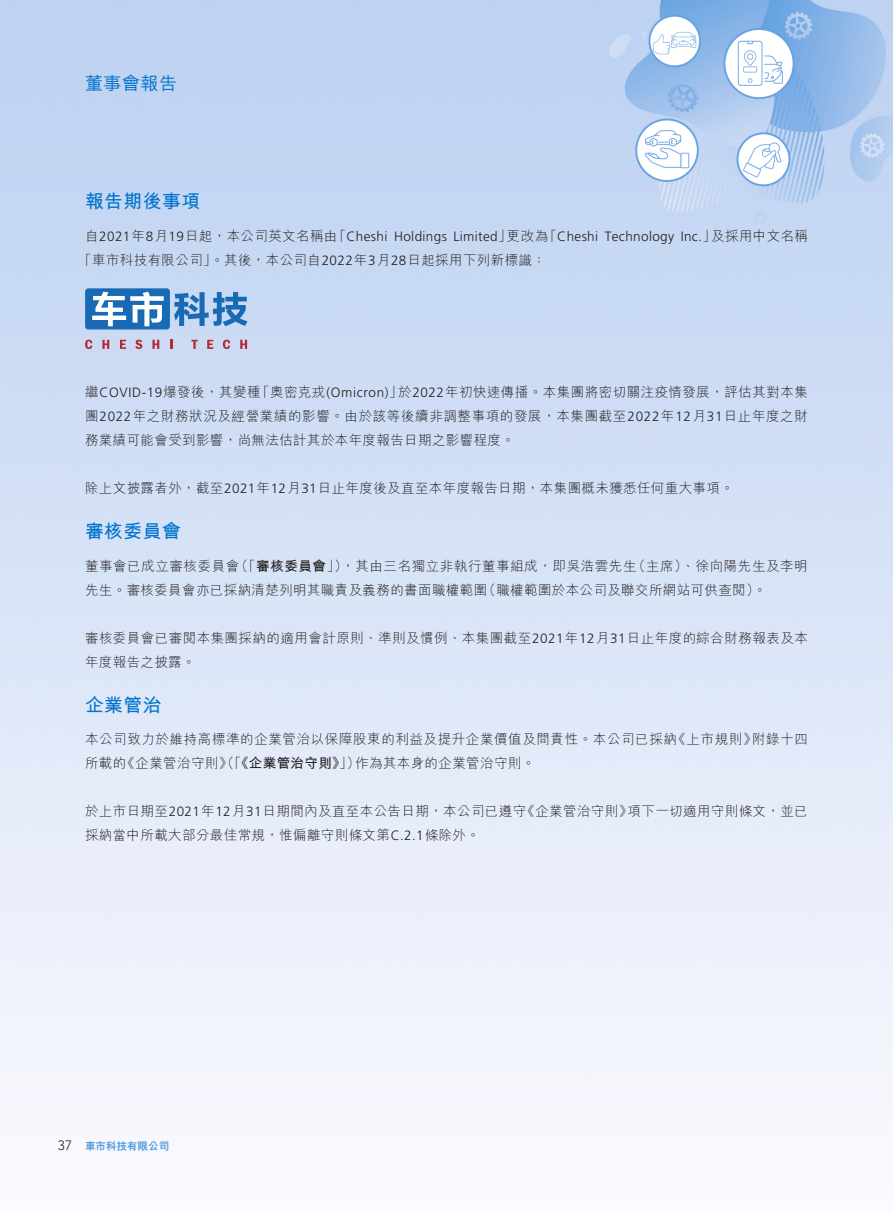
<style>
.page{position:relative;width:893px;height:1212px;background:#fff}
.page>*{position:absolute;margin:0;border:0;box-sizing:border-box;transform-origin:0 0}
.t1{font:700 18.75px "M Hei HK";letter-spacing:.03em;color:#0073ce}
.t2{font:500 18px "M Hei HK";letter-spacing:.03em;color:#0073ce}
.t3{font:300 13.5px/24px "M Hei HK";letter-spacing:.03em;color:#231f20}
.t4{font:300 13.5px "Frutiger LT Std";letter-spacing:.03em;color:#231f20}
.t5{font:300 13.5px "Frutiger LT Std";letter-spacing:.05em;color:#231f20}
.t6{font:700 13.5px "M Hei HK";letter-spacing:.045em;color:#231f20}
.t7{font:300 13.5px "Avenir LT Std";color:#231f20}
.t8{font:800 10.5px "M Hei HK";color:#4d9add}
.s1{font-family:"Frutiger LT Std"}
.s2{font-family:"M Hei HK"}
.s3{font-weight:300}
.s4{font-weight:700}
</style>
<div class="page">
<img style="left:0;top:0;width:893px;height:1093px">
<div style="left:85px;top:288px;width:85px;height:41px;background:#196ab5;border-radius:3px"></div>
<svg style="left:174px;top:292px;width:74px;height:34px;background:#6d9fd2"></svg>
<svg style="left:92px;top:292px;width:72px;height:34px"></svg>
<svg style="left:85px;top:340px;width:7px;height:9px"></svg>
<svg style="left:102px;top:340px;width:7px;height:9px"></svg>
<svg style="left:120px;top:340px;width:6px;height:9px"></svg>
<svg style="left:135px;top:340px;width:7px;height:9px"></svg>
<svg style="left:152px;top:340px;width:7px;height:9px"></svg>
<svg style="left:170px;top:340px;width:2px;height:9px"></svg>
<svg style="left:191px;top:340px;width:7px;height:9px"></svg>
<svg style="left:207px;top:340px;width:6px;height:9px"></svg>
<svg style="left:223px;top:340px;width:7px;height:9px"></svg>
<svg style="left:240px;top:340px;width:7px;height:9px"></svg>
<h2 class="t2" style="left:85px;top:71px;width:94px">董事會報告</h2>
<h1 class="t1" style="left:85px;top:188px;width:117px">報告期後事項</h1>
<p class="t3" style="left:78px;top:223px;width:469px;text-indent:7px">自<span class="s1">2021</span>年<span class="s1">8</span>月<span class="s1">19</span>日起，本公司英文名稱由<br>「車市科技有限公司」。其後，本公司自<span class="s1">2022</span>年<span class="s1">3</span>月<span class="s1">28</span>日起採用下列新標識：</p>
<p class="t3" style="left:711px;top:223px;width:98px">及採用中文名稱</p>
<p class="t3" style="left:507px;top:223px;width:43px">更改為</p>
<p class="t4" style="left:333px;top:228px;width:56px"><span class="s2">「</span>Cheshi</p>
<p class="t4" style="left:453px;top:228px;width:60px">Limited<span class="s2">」</span></p>
<p class="t4" style="left:543px;top:228px;width:56px"><span class="s2">「</span>Cheshi</p>
<p class="t4" style="left:681px;top:228px;width:37px">Inc <span class="s2">」</span>.</p>
<p class="t4" style="left:394px;top:228px;width:54px">Holdings</p>
<p class="t4" style="left:605px;top:228px;width:71px">Technology</p>
<p class="t3" style="left:398px;top:380px;width:411px">於<span class="s1">2022</span>年初快速傳播。本集團將密切關注疫情發展，評估其對本集</p>
<p class="t3" style="left:85px;top:380px;width:724px">繼<span class="s1">COVID-19</span>爆發後，其變種<br>團<span class="s1">2022</span>年之財務狀況及經營業績的影響。由於該等後續非調整事項的發展，本集團截至<span class="s1">2022</span>年<span class="s1">12</span>月<span class="s1">31</span>日止年度之財務業績可能會受到影響，尚無法估計其於本年度報告日期之影響程度。</p>
<p class="t3" style="left:85px;top:476px;width:650px">除上文披露者外，截至<span class="s1">2021</span>年<span class="s1">12</span>月<span class="s1">31</span>日止年度後及直至本年度報告日期，本集團概未獲悉任何重大事項。</p>
<h1 class="t1" style="left:85px;top:517px;width:97px">審核委員會</h1>
<p class="t3" style="left:632px;top:553px;width:177px">（主席）、徐向陽先生及李明</p>
<p class="t5" style="left:256px;top:385px;width:148px"><span class="s2">「奧密克戎</span>(Omicron)<span class="s2">」</span></p>
<p class="t6" style="left:235px;top:556px;width:114px"><span class="s3">（「</span>審核委員會<span class="s3">」）</span></p>
<p class="t3" style="left:85px;top:553px;width:156px">董事會已成立審核委員會</p>
<p class="t3" style="left:341px;top:553px;width:297px">，其由三名獨立非執行董事組成，即吳浩雲先生</p>
<p class="t3" style="left:482px;top:577px;width:286px">（職權範圍於本公司及聯交所網站可供查閱。(</p>
<p class="t3" style="left:85px;top:577px;width:404px">先生。審核委員會亦已採納清楚列明其職責及義務的書面職權範圍</p>
<p class="t3" style="left:85px;top:625px;width:724px">審核委員會已審閱本集團採納的適用會計原則、準則及慣例、本集團截至<span class="s1">2021</span>年<span class="s1">12</span>月<span class="s1">31</span>日止年度的綜合財務報表及本年度報告之披露。</p>
<h1 class="t1" style="left:85px;top:691px;width:78px">企業管治</h1>
<p class="t3" style="left:752px;top:727px;width:57px">附錄十四</p>
<p class="t3" style="left:355px;top:727px;width:323px;text-indent:-270px">本公司致力於維持高標準的企業管治以保障股東的利益及提升企業價值及問責性。本公司已採納作為其本身的企業管治守則。</p>
<p class="t3" style="left:672px;top:727px;width:86px">《上市規則》</p>
<p class="t3" style="left:122px;top:751px;width:240px">《企業管治守則》（「<span class="s4">《企業管治守則》</span>」）</p>
<p class="t3" style="left:85px;top:751px;width:43px">所載的</p>
<p class="t3" style="left:85px;top:799px;width:443px">於上市日期至<span class="s1">2021</span>年<span class="s1">12</span>月<span class="s1">31</span>日期間內及直至本公告日期，本公司已遵守採納當中所載大部分最佳常規，惟偏離守則條文第<span class="s1">C.2.1</span>條除外。</p>
<p class="t3" style="left:521px;top:799px;width:112px">《企業管治守則》</p>
<p class="t3" style="left:628px;top:799px;width:182px">項下一切適用守則條文，並已</p>
<p class="t7" style="left:58px;top:1138px;width:16px">37</p>
<p class="t8" style="left:85px;top:1141px;width:86px">車市科技有限公司</p>
</div>
